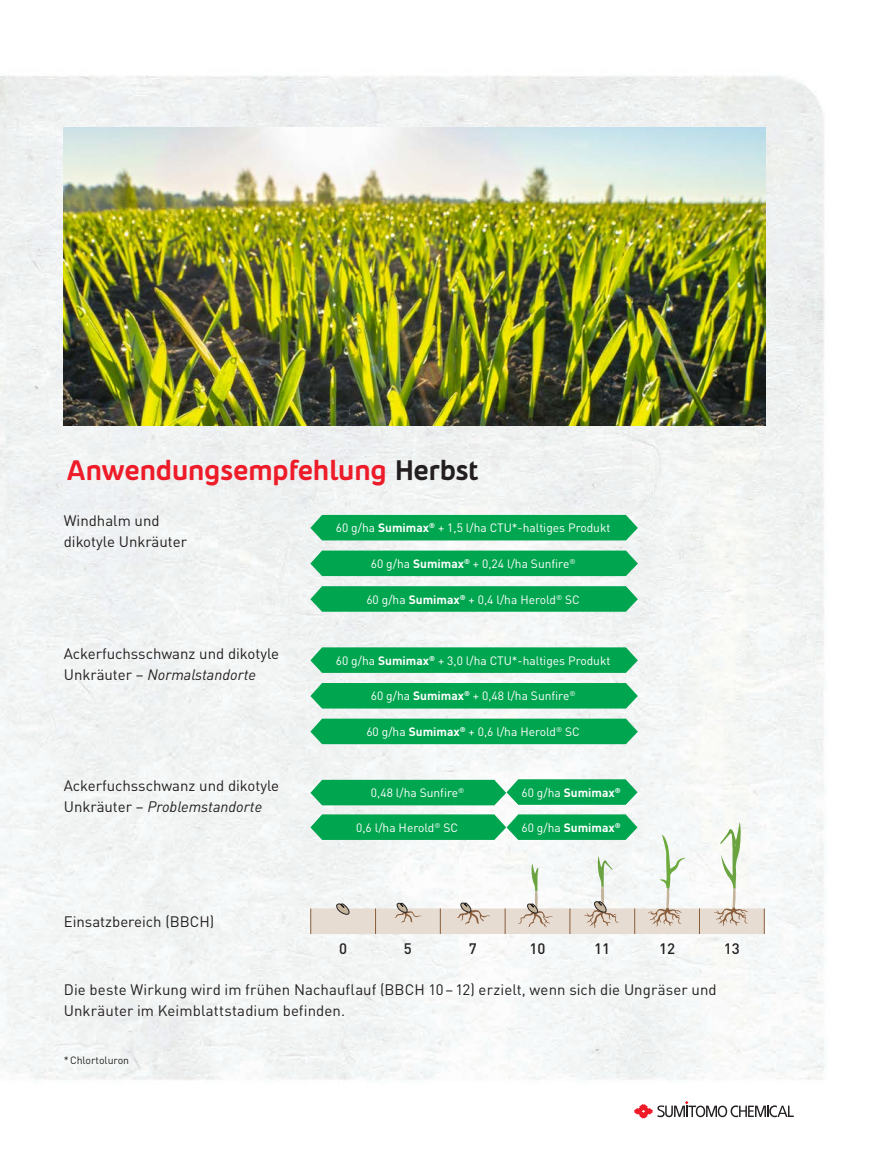
<style>
.page{position:relative;width:893px;height:1149px;background:#fff}
.page>*{position:absolute;margin:0;border:0;box-sizing:border-box;transform-origin:0 0}
.t1{font:600 28.5px "Pusia";letter-spacing:-.005em;color:#ee1b29}
.t2{font:15px/21px "DIN Pro";color:#231f20}
.t3{font:500 15px "DIN Pro";color:#231f20}
.t4{font:12px "DIN Pro";color:#fff}
.t5{font:700 12px "DIN Pro";color:#fff}
.t6{font:10.5px "DIN Pro";color:#231f20}
.s1{color:#231f20}
.s2{font-weight:700}
.s3{font-style:italic}
.s4{font-weight:400}
</style>
<div class="page">
<img style="left:0;top:75px;width:825px;height:1044px">
<svg style="left:310px;top:514px;width:328px;height:26px;background:#11aa5a"></svg>
<svg style="left:310px;top:550px;width:328px;height:26px;background:#0da958"></svg>
<svg style="left:310px;top:586px;width:328px;height:25px;background:#0aa856"></svg>
<svg style="left:310px;top:647px;width:328px;height:25px;background:#0ca857"></svg>
<svg style="left:310px;top:682px;width:328px;height:26px;background:#11aa5b"></svg>
<svg style="left:310px;top:718px;width:328px;height:26px;background:#0ea959"></svg>
<svg style="left:310px;top:779px;width:327px;height:26px;background:#17ac5f"></svg>
<img style="left:64px;top:128px;width:701px;height:297px">
<svg style="left:634px;top:1100px;width:160px;height:18px"></svg>
<svg style="left:310px;top:814px;width:455px;height:119px"></svg>
<h1 class="t1" style="left:67px;top:449px;width:414px">Anwendungsempfehlung <span class="s1">Herbst</span></h1>
<p class="t2" style="left:64px;top:509px;width:125px">Windhalm und dikotyle Unkräuter</p>
<p class="t4" style="left:336px;top:518px;width:276px">60 g/ha <span class="s2">Sumimax</span><sup>®</sup> + 1,5 l/ha CTU*-haltiges Produkt</p>
<p class="t4" style="left:371px;top:554px;width:206px">60 g/ha <span class="s2">Sumimax</span><sup>®</sup> + 0,24 l/ha Sunfire<sup>®</sup></p>
<p class="t4" style="left:366px;top:589px;width:215px">60 g/ha <span class="s2">Sumimax</span><sup>®</sup> + 0,4 l/ha Herold<sup>®</sup> SC</p>
<p class="t2" style="left:64px;top:641px;width:217px">Ackerfuchsschwanz und dikotyle<br>Unkräuter – <span class="s3">Normalstandorte</span></p>
<p class="t2" style="left:64px;top:773px;width:217px">Ackerfuchsschwanz und dikotyle<br>Unkräuter – <span class="s3">Problemstandorte</span></p>
<p class="t2" style="left:64px;top:909px;width:152px">Einsatzbereich (BBCH)</p>
<p class="t4" style="left:336px;top:650px;width:276px">60 g/ha <span class="s2">Sumimax</span><sup>®</sup> + 3,0 l/ha CTU*-haltiges Produkt</p>
<p class="t4" style="left:371px;top:686px;width:206px">60 g/ha <span class="s2">Sumimax</span><sup>®</sup> + 0,48 l/ha Sunfire<sup>®</sup></p>
<p class="t4" style="left:366px;top:722px;width:215px">60 g/ha <span class="s2">Sumimax</span><sup>®</sup> + 0,6 l/ha Herold<sup>®</sup> SC</p>
<p class="t4" style="left:371px;top:783px;width:95px">0,48 l/ha Sunfire<sup>®</sup></p>
<p class="t5" style="left:521px;top:782px;width:101px"><span class="s4">60 g/ha</span> Sumimax<sup>®</sup></p>
<p class="t4" style="left:356px;top:817px;width:104px">0,6 l/ha Herold<sup>®</sup> SC</p>
<p class="t5" style="left:521px;top:817px;width:101px"><span class="s4">60 g/ha</span> Sumimax<sup>®</sup></p>
<p class="t3" style="left:339px;top:936px;width:9px">0</p>
<p class="t3" style="left:404px;top:936px;width:9px">5</p>
<p class="t3" style="left:469px;top:936px;width:9px">7</p>
<p class="t3" style="left:529px;top:936px;width:17px">10</p>
<p class="t3" style="left:594px;top:936px;width:17px">11</p>
<p class="t3" style="left:659px;top:936px;width:17px">12</p>
<p class="t3" style="left:724px;top:936px;width:17px">13</p>
<p class="t2" style="left:64px;top:976px;width:654px">Die beste Wirkung wird im frühen Nachauflauf (BBCH 10–12) erzielt, wenn sich die Ungräser und<br>Unkräuter im Keimblattstadium befinden.</p>
<p class="t6" style="left:64px;top:1051px;width:67px">*Chlortoluron</p>
</div>
